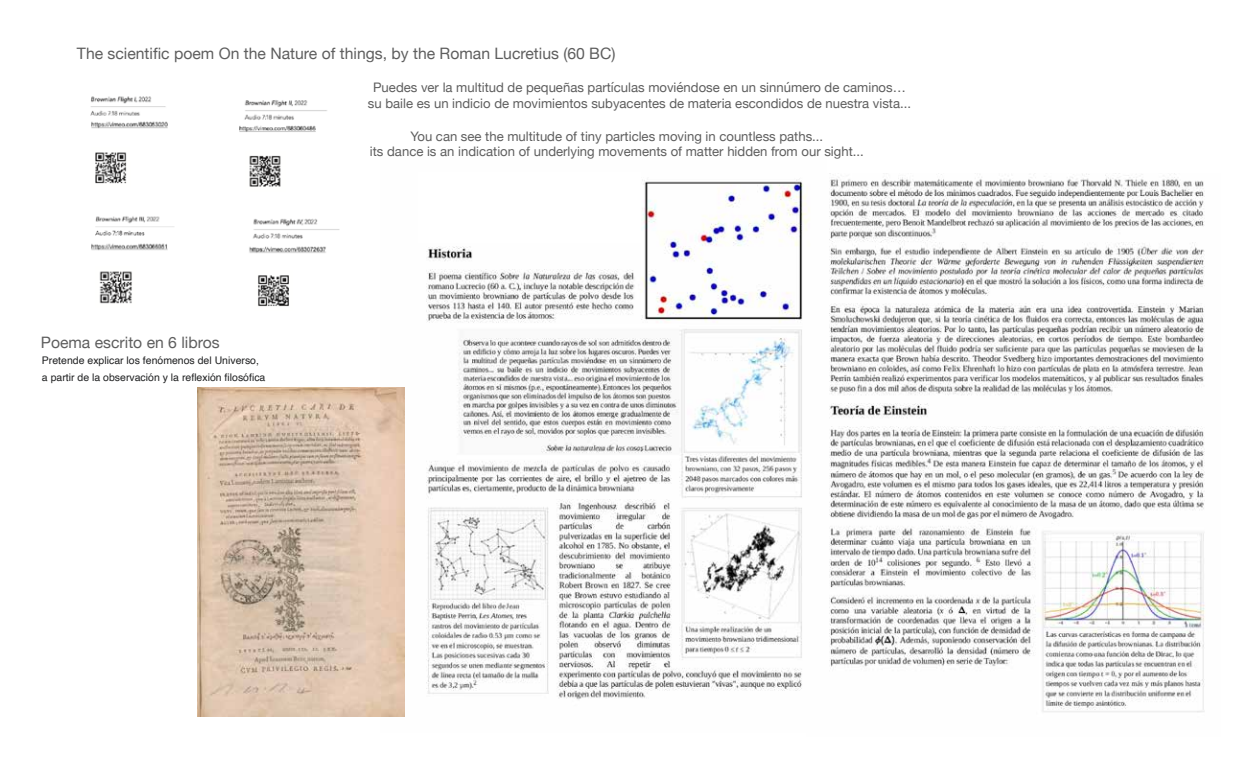
<style>
.page{position:relative;width:1260px;height:765px;background:#fff}
.page>*{position:absolute;margin:0;border:0;box-sizing:border-box;transform-origin:0 0}
.t1{font:15.75px "Helvetica Neue";color:#5e5e5e}
.t2{font:13.12px/15.8px "Helvetica Neue";color:#5e5e5e;text-align:center}
.t3{font:10.5px/17px "Helvetica";color:#202122}
</style>
<div class="page">
<img style="left:829px;top:174px;width:376px;height:539px">
<img style="left:381px;top:179px;width:429px;height:538px">
<div style="left:418px;top:172px;width:223px;height:71px;background:#fff"></div>
<img style="left:197px;top:388px;width:207px;height:329px">
<img style="left:90px;top:96px;width:296px;height:235px">
<div style="left:131px;top:143px;width:21px;height:18px;background:#fff"></div>
<p class="t1" style="left:77px;top:42px;width:540px">The scientific poem On the Nature of things, by the Roman Lucretius (60 BC)</p>
<p class="t2" style="left:368px;top:80px;width:545px">Puedes ver la multitud de pequeñas partículas moviéndose en un sinnúmero de caminos… su baile es un indicio de movimientos subyacentes de materia escondidos de nuestra vista...</p>
<p class="t1" style="left:41px;top:332px;width:180px">Poema escrito en 6 libros</p>
<p class="t3" style="left:42px;top:352px;width:225px">Pretende explicar los fenómenos del Universo, a partir de la observación y la reflexión filosófica</p>
<p class="t2" style="left:370px;top:129px;width:495px">You can see the multitude of tiny particles moving in countless paths...<br>its dance is an indication of underlying movements of matter hidden from our sight...</p>
</div>
